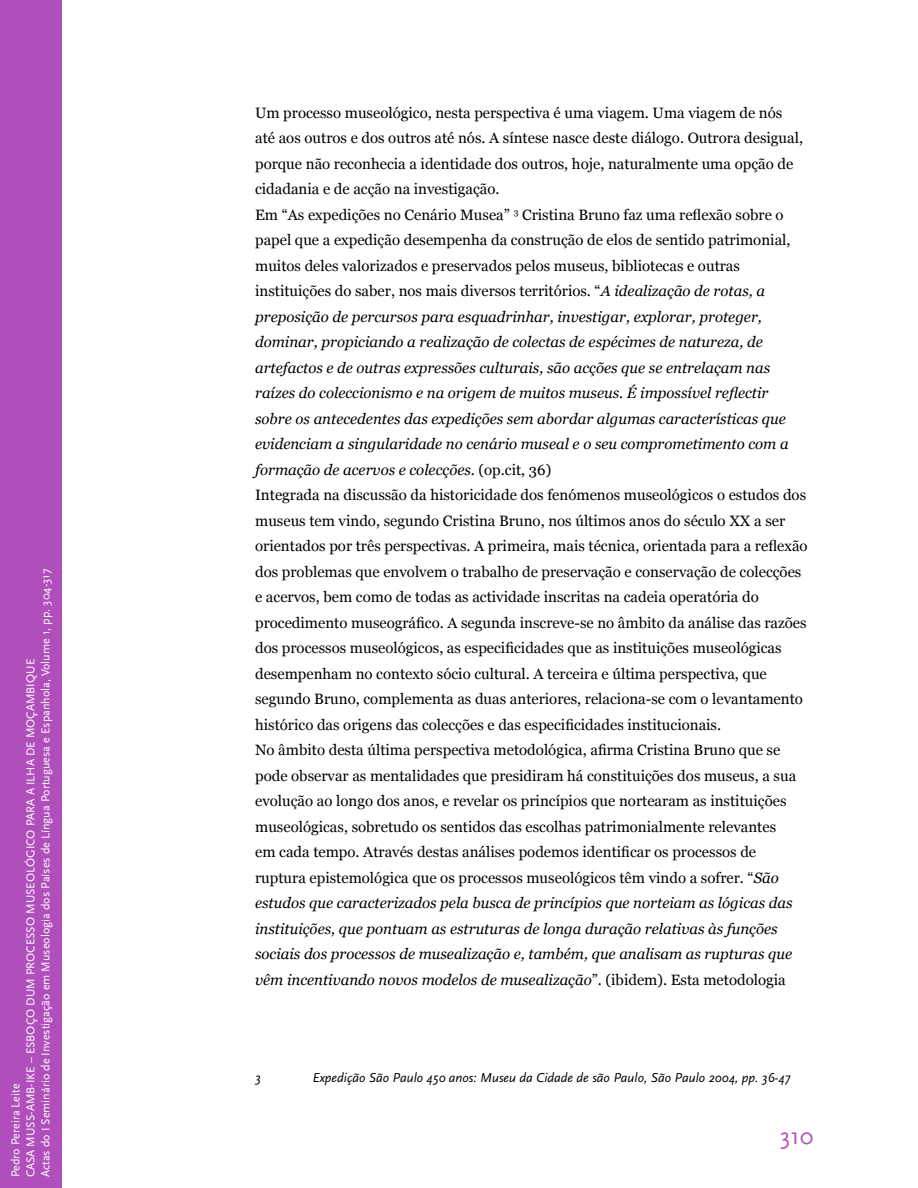
<style>
.page{position:relative;width:918px;height:1188px;background:#fff}
.page>*{position:absolute;margin:0;border:0;box-sizing:border-box;transform-origin:0 0}
.t1{font:24px "Scala Sans Pro";color:#b04fbb}
.t2{font:15px/25.5px "Georgia";color:#000}
.t3{font:italic 13.5px "Scala Sans Pro";color:#000}
.t4{font:12px/15px "Scala Sans Pro";color:#fff}
.s1{font-style:italic}
</style>
<div class="page">
<div style="left:0;top:0;width:62px;height:1188px;background:#b04fbb"></div>
<p class="t4" style="left:9px;top:1177px;width:610px;rotate:-90deg">Pedro Pereira Leite<br>CASA MUSS-AMB-IKE – ESBOÇO DUM PROCESSO MUSEOLÓGICO PARA A ILHA DE MOÇAMBIQUE<br>Actas do I Seminário de Investigação em Museologia dos Países de Língua Portuguesa e Espanhola, Volume 1, pp. 304-317</p>
<p class="t2" style="left:255px;top:101px;width:554px">Um processo museológico, nesta perspectiva é uma viagem. Uma viagem de nós<br>até aos outros e dos outros até nós. A síntese nasce deste diálogo. Outrora desigual, porque não reconhecia a identidade dos outros, hoje, naturalmente uma opção de cidadania e de acção na investigação.<br>Em “As expedições no Cenário Musea” <sup>3</sup> Cristina Bruno faz uma reflexão sobre o papel que a expedição desempenha da construção de elos de sentido patrimonial, muitos deles valorizados e preservados pelos museus, bibliotecas e outras instituições do saber, nos mais diversos territórios. “<span class="s1">A idealização de rotas, a preposição de percursos para esquadrinhar, investigar, explorar, proteger, dominar, propiciando a realização de colectas de espécimes de natureza, de artefactos e de outras expressões culturais, são acções que se entrelaçam nas raízes do coleccionismo e na origem de muitos museus. É impossível reflectir sobre os antecedentes das expedições sem abordar algumas características que evidenciam a singularidade no cenário museal e o seu comprometimento com a formação de acervos e colecções</span>. (op.cit, 36)<br>Integrada na discussão da historicidade dos fenómenos museológicos o estudos dos museus tem vindo, segundo Cristina Bruno, nos últimos anos do século XX a ser orientados por três perspectivas. A primeira, mais técnica, orientada para a reflexão dos problemas que envolvem o trabalho de preservação e conservação de colecções e acervos, bem como de todas as actividade inscritas na cadeia operatória do procedimento museográfico. A segunda inscreve-se no âmbito da análise das razões dos processos museológicos, as especificidades que as instituições museológicas desempenham no contexto sócio cultural. A terceira e última perspectiva, que segundo Bruno, complementa as duas anteriores, relaciona-se com o levantamento histórico das origens das colecções e das especificidades institucionais.<br>No âmbito desta última perspectiva metodológica, afirma Cristina Bruno que se pode observar as mentalidades que presidiram há constituições dos museus, a sua evolução ao longo dos anos, e revelar os princípios que nortearam as instituições museológicas, sobretudo os sentidos das escolhas patrimonialmente relevantes<br>em cada tempo. Através destas análises podemos identificar os processos de ruptura epistemológica que os processos museológicos têm vindo a sofrer. “<span class="s1">São estudos que caracterizados pela busca de princípios que norteiam as lógicas das instituições, que pontuam as estruturas de longa duração relativas às funções sociais dos processos de musealização e, também, que analisam as rupturas que vêm incentivando novos modelos de musealização</span>”. (ibidem). Esta metodologia</p>
<p class="t3" style="left:255px;top:1072px;width:7px">3</p>
<p class="t3" style="left:312px;top:1072px;width:479px">Expedição São Paulo 450 anos: Museu da Cidade de são Paulo, São Paulo 2004, pp. 36-47</p>
<h1 class="t1" style="left:780px;top:1124px;width:35px">310</h1>
</div>
